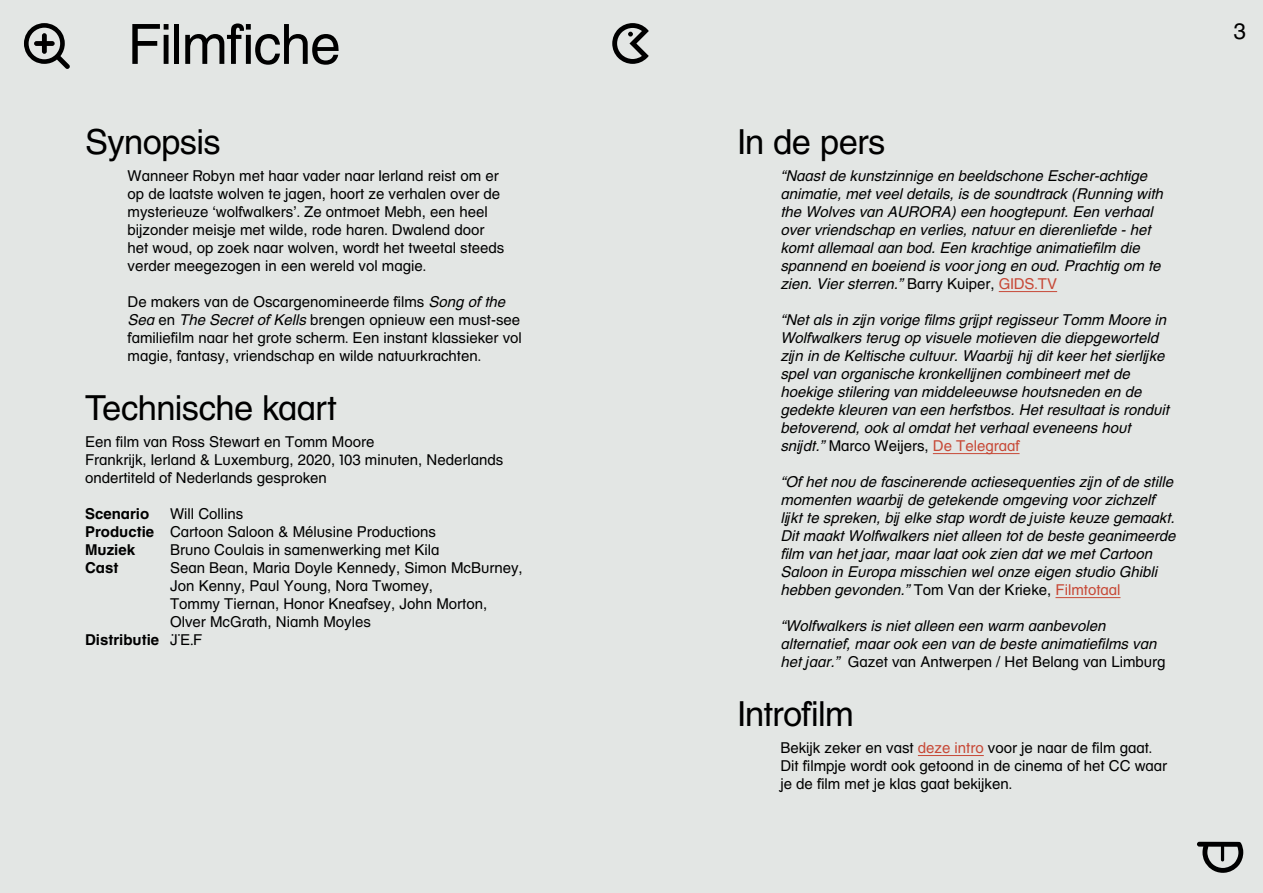
<style>
.page{position:relative;width:1263px;height:893px;background:#e3e6e4}
.page>*{position:absolute;margin:0;border:0;box-sizing:border-box;transform-origin:0 0}
._01__Hoofdtitel{font:55.5px "JEF";letter-spacing:-.025em;color:#000}
._02__Ondertitel{font:34.5px "JEF";letter-spacing:-.02em;color:#000}
.t1{font:22.5px "JEF";color:#000}
._04__Lopende_tekst_i{font:italic 15px/18px "JEF";color:#000}
._04__Lopende_tekst_i-2{font:15px/18px "JEF";color:#000}
._04__Lopende_tekst{font:15px/18px "JEF";color:#000}
._04__Lopende_tekst-2{font:700 15px "JEF";color:#000}
.s1{font-style:italic}
.s2{font-weight:700}
.s3{font-weight:400}
.s4{font-style:normal}
.s5{font-style:normal;color:#c74937}
.s6{color:#c74937}
</style>
<div class="page">
<hr style="left:999px;top:291px;width:58px;height:1px;background:#c74937">
<hr style="left:933px;top:453px;width:86px;height:1px;background:#c74937">
<hr style="left:1055px;top:597px;width:65px;height:1px;background:#c74937">
<hr style="left:918px;top:755px;width:66px;height:1px;background:#c74937">
<p class="_01__Hoofdtitel" style="left:128px;top:11px;width:215px">Filmfiche</p>
<h3 class="t1" style="left:1233px;top:17px;width:14px">3</h3>
<p class="_02__Ondertitel" style="left:85px;top:121px;width:137px">Synopsis</p>
<p class="_04__Lopende_tekst_i-2" style="left:128px;top:166px;width:378px">Wanneer Robyn met haar vader naar Ierland reist om er op de laatste wolven te jagen, hoort ze verhalen over de mysterieuze ‘wolfwalkers’. Ze ontmoet Mebh, een heel bijzonder meisje met wilde, rode haren. Dwalend door het woud, op zoek naar wolven, wordt het tweetal steeds verder meegezogen in een wereld vol magie.</p>
<p class="_04__Lopende_tekst_i-2" style="left:128px;top:292px;width:396px">De makers van de Oscargenomineerde films <span class="s1">Song of the Sea</span> en <span class="s1">The Secret of Kells</span> brengen opnieuw een must-see familiefilm naar het grote scherm. Een instant klassieker vol magie, fantasy, vriendschap en wilde natuurkrachten.</p>
<p class="_02__Ondertitel" style="left:85px;top:387px;width:253px">Technische kaart</p>
<p class="_04__Lopende_tekst" style="left:85px;top:432px;width:291px">Een film van Ross Stewart en Tomm Moore</p>
<p class="_04__Lopende_tekst" style="left:85px;top:450px;width:420px">Frankrijk, Ierland &amp; Luxemburg, 2020, 103 minuten, Nederlands ondertiteld of Nederlands gesproken</p>
<p class="_04__Lopende_tekst-2" style="left:85px;top:504px;width:66px">Scenario</p>
<p class="_04__Lopende_tekst" style="left:170px;top:504px;width:75px">Will Collins</p>
<p class="_04__Lopende_tekst" style="left:85px;top:522px;width:352px"><span class="s2">Productie</span> Cartoon Saloon &amp; Mélusine Productions</p>
<p class="_04__Lopende_tekst-2" style="left:85px;top:540px;width:52px">Muziek</p>
<p class="_04__Lopende_tekst" style="left:170px;top:540px;width:271px">Bruno Coulais in samenwerking met Kila</p>
<p class="_04__Lopende_tekst-2" style="left:85px;top:558px;width:35px">Cast</p>
<p class="_04__Lopende_tekst" style="left:170px;top:558px;width:354px">Sean Bean, Maria Doyle Kennedy, Simon McBurney,</p>
<p class="_04__Lopende_tekst" style="left:170px;top:576px;width:264px">Jon Kenny, Paul Young, Nora Twomey,</p>
<p class="_04__Lopende_tekst" style="left:170px;top:594px;width:319px">Tommy Tiernan, Honor Kneafsey, John Morton,</p>
<p class="_04__Lopende_tekst" style="left:170px;top:612px;width:202px">Olver McGrath, Niamh Moyles</p>
<p class="_04__Lopende_tekst-2" style="left:85px;top:630px;width:118px">Distributie <span class="s3">JEF</span></p>
<p class="_02__Ondertitel" style="left:738px;top:121px;width:149px">In de pers</p>
<p class="_04__Lopende_tekst_i" style="left:780px;top:166px;width:384px">“Naast de kunstzinnige en beeldschone Escher-achtige animatie, met veel details, is de soundtrack (Running with the Wolves van AURORA) een hoogtepunt. Een verhaal over vriendschap en verlies, natuur en dierenliefde - het komt allemaal aan bod. Een krachtige animatiefilm die spannend en boeiend is voor jong en oud. Prachtig om te zien. Vier sterren.” <span class="s4">Barry Kuiper,</span> <span class="s5">GIDS.TV</span></p>
<p class="_04__Lopende_tekst_i" style="left:780px;top:310px;width:390px">“Net als in zijn vorige films grijpt regisseur Tomm Moore in Wolfwalkers terug op visuele motieven die diepgeworteld zijn in de Keltische cultuur. Waarbij hij dit keer het sierlijke spel van organische kronkellijnen combineert met de hoekige stilering van middeleeuwse houtsneden en de gedekte kleuren van een herfstbos. Het resultaat is ronduit betoverend, ook al omdat het verhaal eveneens hout snijdt.” <span class="s4">Marco Weijers,</span> <span class="s5">De Telegraaf</span></p>
<p class="_04__Lopende_tekst_i" style="left:780px;top:472px;width:397px">“Of het nou de fascinerende actiesequenties zijn of de stille momenten waarbij de getekende omgeving voor zichzelf lijkt te spreken, bij elke stap wordt de juiste keuze gemaakt.<br>Dit maakt Wolfwalkers niet alleen tot de beste geanimeerde film van het jaar, maar laat ook zien dat we met Cartoon Saloon in Europa misschien wel onze eigen studio Ghibli hebben gevonden.” <span class="s4">Tom Van der Krieke,</span> <span class="s5">Filmtotaal</span></p>
<p class="_04__Lopende_tekst_i" style="left:780px;top:616px;width:387px">“Wolfwalkers is niet alleen een warm aanbevolen alternatief, maar ook een van de beste animatiefilms van het jaar.” <span class="s4">Gazet van Antwerpen / Het Belang van Limburg</span></p>
<p class="_02__Ondertitel" style="left:738px;top:693px;width:117px">Introfilm</p>
<p class="_04__Lopende_tekst_i-2" style="left:780px;top:738px;width:373px">Bekijk zeker en vast <span class="s6">deze intro</span> voor je naar de film gaat.</p>
<p class="_04__Lopende_tekst_i-2" style="left:780px;top:756px;width:388px">Dit filmpje wordt ook getoond in de cinema of het CC waar je de film met je klas gaat bekijken.</p>
</div>
